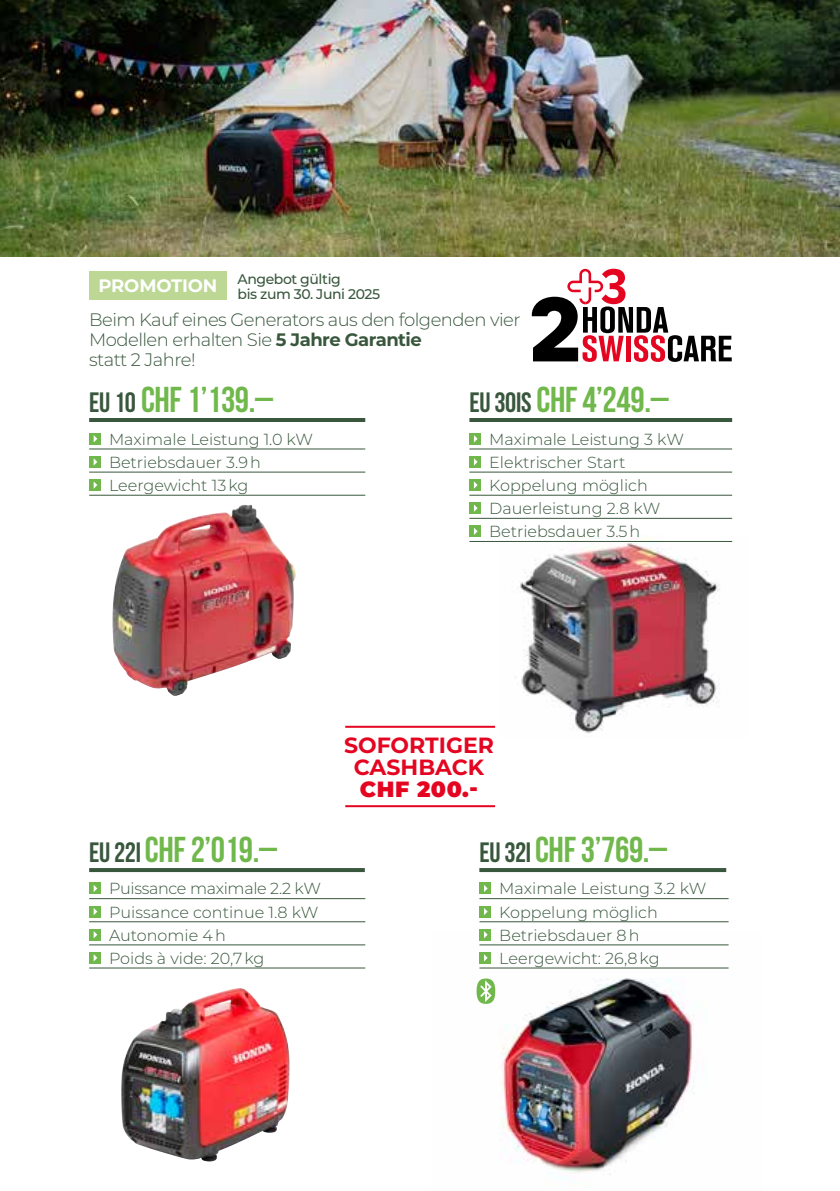
<style>
.page{position:relative;width:840px;height:1191px;background:#fff}
.page>*{position:absolute;margin:0;border:0;box-sizing:border-box;transform-origin:0 0}
.t1{font:700 36px "Bebas Neue";letter-spacing:-.01em;color:#71b84c}
.t2{font:700 22px/22px "Montserrat";color:#e40521;text-align:center}
.t3{font:900 22px "Montserrat";letter-spacing:.025em;color:#e40521}
.t4{font:300 18px/20px "Montserrat";letter-spacing:-.03em;color:#39573d}
.t5{font:300 16px/23.2px "Montserrat";color:#39573d}
.t6{font:500 14px/14.6px "Montserrat";letter-spacing:-.03em;color:#39573d}
.s1{font-weight:700;font-size:18px;color:#fff}
.s2{font-weight:700}
.s3{font-size:28px;color:#39573d}
</style>
<div class="page">
<img style="left:0;top:0;width:839px;height:257px">
<img style="left:479px;top:940px;width:250px;height:239px">
<img style="left:121px;top:988px;width:168px;height:173px">
<img style="left:520px;top:536px;width:213px;height:197px">
<img style="left:112px;top:505px;width:179px;height:191px">
<hr style="left:89px;top:448px;width:276px;height:1px;background:#39573d">
<hr style="left:89px;top:472px;width:276px;height:1px;background:#39573d">
<hr style="left:89px;top:495px;width:276px;height:1px;background:#39573d">
<div style="left:89px;top:433px;width:12px;height:12px;background:#71b84c"></div>
<svg style="left:94px;top:435px;width:3px;height:7px"></svg>
<div style="left:89px;top:456px;width:12px;height:12px;background:#71b84c"></div>
<svg style="left:94px;top:458px;width:3px;height:7px"></svg>
<div style="left:89px;top:479px;width:12px;height:12px;background:#71b84c"></div>
<svg style="left:94px;top:482px;width:3px;height:7px"></svg>
<hr style="left:469px;top:418px;width:262px;height:4px;background:#39573d">
<hr style="left:89px;top:418px;width:276px;height:4px;background:#39573d">
<hr style="left:469px;top:448px;width:262px;height:1px;background:#39573d">
<hr style="left:469px;top:472px;width:262px;height:1px;background:#39573d">
<hr style="left:469px;top:495px;width:262px;height:1px;background:#39573d">
<hr style="left:469px;top:518px;width:262px;height:1px;background:#39573d">
<hr style="left:469px;top:541px;width:262px;height:1px;background:#39573d">
<div style="left:469px;top:433px;width:12px;height:12px;background:#71b84c"></div>
<svg style="left:473px;top:435px;width:4px;height:7px"></svg>
<div style="left:469px;top:456px;width:12px;height:12px;background:#71b84c"></div>
<svg style="left:473px;top:458px;width:4px;height:7px"></svg>
<div style="left:469px;top:479px;width:12px;height:12px;background:#71b84c"></div>
<svg style="left:473px;top:481px;width:4px;height:8px"></svg>
<div style="left:469px;top:502px;width:12px;height:12px;background:#71b84c"></div>
<svg style="left:473px;top:504px;width:4px;height:8px"></svg>
<div style="left:469px;top:525px;width:12px;height:12px;background:#71b84c"></div>
<svg style="left:473px;top:528px;width:4px;height:7px"></svg>
<hr style="left:89px;top:898px;width:276px;height:1px;background:#39573d">
<hr style="left:89px;top:921px;width:276px;height:1px;background:#39573d">
<hr style="left:89px;top:944px;width:276px;height:1px;background:#39573d">
<hr style="left:89px;top:967px;width:276px;height:1px;background:#39573d">
<div style="left:89px;top:882px;width:12px;height:12px;background:#71b84c"></div>
<svg style="left:94px;top:885px;width:3px;height:7px"></svg>
<div style="left:89px;top:905px;width:12px;height:12px;background:#71b84c"></div>
<svg style="left:94px;top:908px;width:3px;height:7px"></svg>
<div style="left:89px;top:928px;width:12px;height:12px;background:#71b84c"></div>
<svg style="left:94px;top:931px;width:3px;height:7px"></svg>
<div style="left:89px;top:952px;width:12px;height:11px;background:#71b84c"></div>
<svg style="left:94px;top:954px;width:3px;height:7px"></svg>
<hr style="left:89px;top:868px;width:275px;height:4px;background:#39573d">
<hr style="left:479px;top:868px;width:246px;height:4px;background:#39573d">
<hr style="left:479px;top:898px;width:249px;height:1px;background:#39573d">
<hr style="left:479px;top:921px;width:249px;height:1px;background:#39573d">
<hr style="left:479px;top:944px;width:249px;height:1px;background:#39573d">
<hr style="left:479px;top:967px;width:249px;height:1px;background:#39573d">
<div style="left:479px;top:882px;width:12px;height:12px;background:#71b84c"></div>
<svg style="left:484px;top:885px;width:3px;height:7px"></svg>
<div style="left:479px;top:905px;width:12px;height:12px;background:#71b84c"></div>
<svg style="left:484px;top:908px;width:3px;height:7px"></svg>
<div style="left:479px;top:928px;width:12px;height:12px;background:#71b84c"></div>
<svg style="left:484px;top:931px;width:3px;height:7px"></svg>
<div style="left:479px;top:952px;width:12px;height:11px;background:#71b84c"></div>
<svg style="left:484px;top:954px;width:3px;height:7px"></svg>
<svg style="left:476px;top:978px;width:19px;height:25px"></svg>
<svg style="left:531px;top:269px;width:200px;height:93px"></svg>
<div style="left:89px;top:271px;width:138px;height:28px;background:#bcd894"></div>
<hr style="left:345px;top:726px;width:150px;height:2px;background:#e40521">
<hr style="left:345px;top:805px;width:150px;height:2px;background:#e40521">
<p class="t6" style="left:237px;top:271px;width:144px;text-indent:-139px"><span class="s1">PROMOTION</span> Angebot gültig<br>bis zum 30. Juni 2025</p>
<p class="t4" style="left:89px;top:309px;width:432px">Beim Kauf eines Generators aus den folgenden vier<br>Modellen erhalten Sie <span class="s2">5 Jahre Garantie<br></span>statt 2 Jahre!</p>
<h1 class="t1" style="left:89px;top:380px;width:185px"><span class="s3">EU 10</span> CHF 1’139.–</h1>
<h1 class="t1" style="left:469px;top:380px;width:201px"><span class="s3">EU 30IS</span> CHF 4’249.–</h1>
<p class="t5" style="left:489px;top:427px;width:196px">Maximale Leistung 3 kW<br>Elektrischer Start<br>Koppelung möglich<br>Dauerleistung 2.8 kW<br>Betriebsdauer 3.5 h</p>
<p class="t5" style="left:109px;top:427px;width:205px">Maximale Leistung 1.0 kW<br>Betriebsdauer 3.9 h<br>Leergewicht 13 kg</p>
<h2 class="t2" style="left:344px;top:733px;width:151px">SOFORTIGER<br>CASHBACK</h2>
<h2 class="t3" style="left:360px;top:773px;width:120px">CHF 200.-</h2>
<h1 class="t1" style="left:89px;top:830px;width:189px"><span class="s3">EU 22I</span> CHF 2’019.–</h1>
<h1 class="t1" style="left:479px;top:830px;width:189px"><span class="s3">EU 32I</span> CHF 3’769.–</h1>
<p class="t5" style="left:499px;top:876px;width:208px">Maximale Leistung 3.2 kW<br>Koppelung möglich<br>Betriebsdauer 8 h<br>Leergewicht: 26,8 kg</p>
<p class="t5" style="left:109px;top:876px;width:213px">Puissance maximale 2.2 kW<br>Puissance continue 1.8 kW<br>Autonomie 4 h<br>Poids à vide: 20,7 kg</p>
</div>
